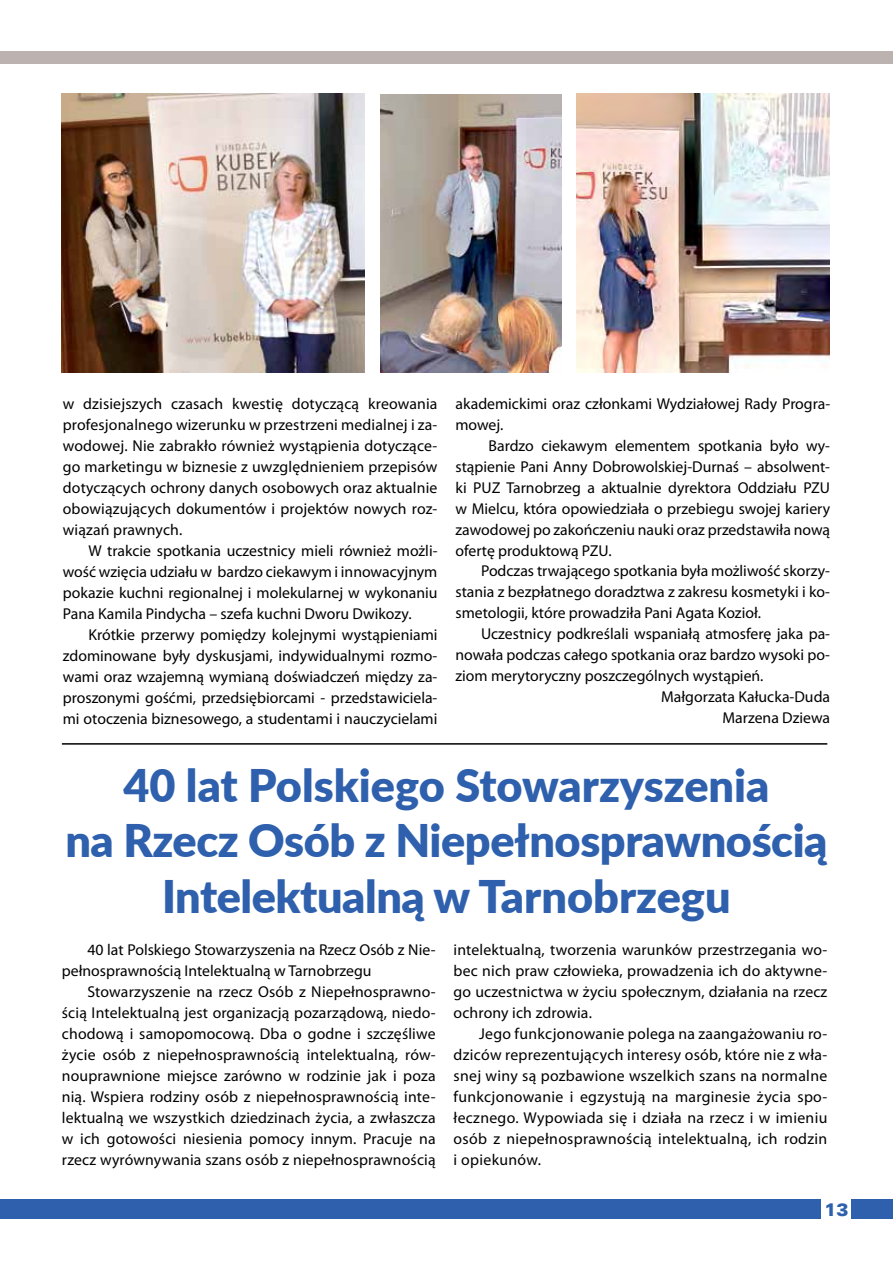
<style>
.page{position:relative;width:893px;height:1263px;background:#fff}
.page>*{position:absolute;margin:0;border:0;box-sizing:border-box;transform-origin:0 0}
.t1{font:900 45px/55.3px "Lato";letter-spacing:-.01em;color:#2e60ad;text-align:center}
.t2{font:18px "USA Black";color:#2e60ad}
.t3{font:15.75px/21px "Myriad Pro";color:#000;text-align:justify}
</style>
<div class="page">
<div style="left:0;top:1199px;width:821px;height:20px;background:#2e60ad"></div>
<div style="left:852px;top:1199px;width:41px;height:20px;background:#2e60ad"></div>
<div style="left:0;top:51px;width:893px;height:12px;background:#bcb3b0"></div>
<img style="left:62px;top:94px;width:302px;height:279px">
<img style="left:381px;top:95px;width:180px;height:278px">
<img style="left:577px;top:94px;width:252px;height:279px">
<hr style="left:62px;top:743px;width:765px;height:2px;background:#000">
<p class="t3" style="left:63px;top:393px;width:376px">w dzisiejszych czasach kwestię dotyczącą kreowania profesjonalnego wizerunku w przestrzeni medialnej i za&shy;wodowej. Nie zabrakło również wystąpienia dotyczące&shy;go marketingu w biznesie z uwzględnieniem przepisów dotyczących ochrony danych osobowych oraz aktualnie obowiązujących dokumentów i projektów nowych roz&shy;wiązań prawnych.</p>
<p class="t3" style="left:63px;top:539px;width:376px;text-indent:26px">W trakcie spotkania uczestnicy mieli również możli&shy;wość wzięcia udziału w bardzo ciekawym i innowacyjnym pokazie kuchni regionalnej i molekularnej w wykonaniu Pana Kamila Pindycha – szefa kuchni Dworu Dwikozy.</p>
<p class="t3" style="left:63px;top:623px;width:376px;text-indent:26px">Krótkie przerwy pomiędzy kolejnymi wystąpieniami zdominowane były dyskusjami, indywidualnymi rozmo&shy;wami oraz wzajemną wymianą doświadczeń między za&shy;proszonymi gośćmi, przedsiębiorcami - przedstawiciela&shy;mi otoczenia biznesowego, a studentami i nauczycielami</p>
<p class="t3" style="left:455px;top:392px;width:376px">akademickimi oraz członkami Wydziałowej Rady Progra&shy;mowej.</p>
<p class="t3" style="left:455px;top:434px;width:376px;text-indent:33px">Bardzo ciekawym elementem spotkania było wy&shy;stąpienie Pani Anny Dobrowolskiej-Durnaś – absolwent&shy;ki PUZ Tarnobrzeg a aktualnie dyrektora Oddziału PZU w Mielcu, która opowiedziała o przebiegu swojej kariery zawodowej po zakończeniu nauki oraz przedstawiła nową ofertę produktową PZU.</p>
<p class="t3" style="left:455px;top:560px;width:376px;text-indent:26px">Podczas trwającego spotkania była możliwość skorzy&shy;stania z bezpłatnego doradztwa z zakresu kosmetyki i ko&shy;smetologii, które prowadziła Pani Agata Kozioł.</p>
<p class="t3" style="left:481px;top:623px;width:351px">Uczestnicy podkreślali wspaniałą atmosferę jaka pa-</p>
<p class="t3" style="left:455px;top:644px;width:376px">nowała podczas całego spotkania oraz bardzo wysoki po-</p>
<p class="t3" style="left:455px;top:665px;width:310px">ziom merytoryczny poszczególnych wystąpień.</p>
<p class="t3" style="left:661px;top:686px;width:171px">Małgorzata Kałucka-Duda</p>
<p class="t3" style="left:722px;top:707px;width:109px">Marzena Dziewa</p>
<h1 class="t1" style="left:65px;top:756px;width:764px">40 lat Polskiego Stowarzyszenia<br>na Rzecz Osób z Niepełnosprawnością<br>Intelektualną w Tarnobrzegu</h1>
<p class="t3" style="left:62px;top:939px;width:375px;text-indent:26px">40 lat Polskiego Stowarzyszenia na Rzecz Osób z Nie&shy;pełnosprawnością Intelektualną w Tarnobrzegu</p>
<p class="t3" style="left:62px;top:981px;width:375px;text-indent:26px">Stowarzyszenie na rzecz Osób z Niepełnosprawno&shy;ścią Intelektualną jest organizacją pozarządową, niedo&shy;chodową i samopomocową. Dba o godne i szczęśliwe życie osób z niepełnosprawnością intelektualną, rów&shy;nouprawnione miejsce zarówno w rodzinie jak i poza nią. Wspiera rodziny osób z niepełnosprawnością inte&shy;lektualną we wszystkich dziedzinach życia, a zwłaszcza w ich gotowości niesienia pomocy innym. Pracuje na rzecz wyrównywania szans osób z niepełnosprawnością</p>
<p class="t3" style="left:454px;top:938px;width:375px">intelektualną, tworzenia warunków przestrzegania wo&shy;bec nich praw człowieka, prowadzenia ich do aktywne&shy;go uczestnictwa w życiu społecznym, działania na rzecz ochrony ich zdrowia.</p>
<p class="t3" style="left:454px;top:1022px;width:375px;text-indent:26px">Jego funkcjonowanie polega na zaangażowaniu ro&shy;dziców reprezentujących interesy osób, które nie z wła&shy;snej winy są pozbawione wszelkich szans na normalne funkcjonowanie i egzystują na marginesie życia spo&shy;łecznego. Wypowiada się i działa na rzecz i w imieniu osób z niepełnosprawnością intelektualną, ich rodzin i opiekunów.</p>
<p class="t2" style="left:824px;top:1198px;width:26px">13</p>
</div>
